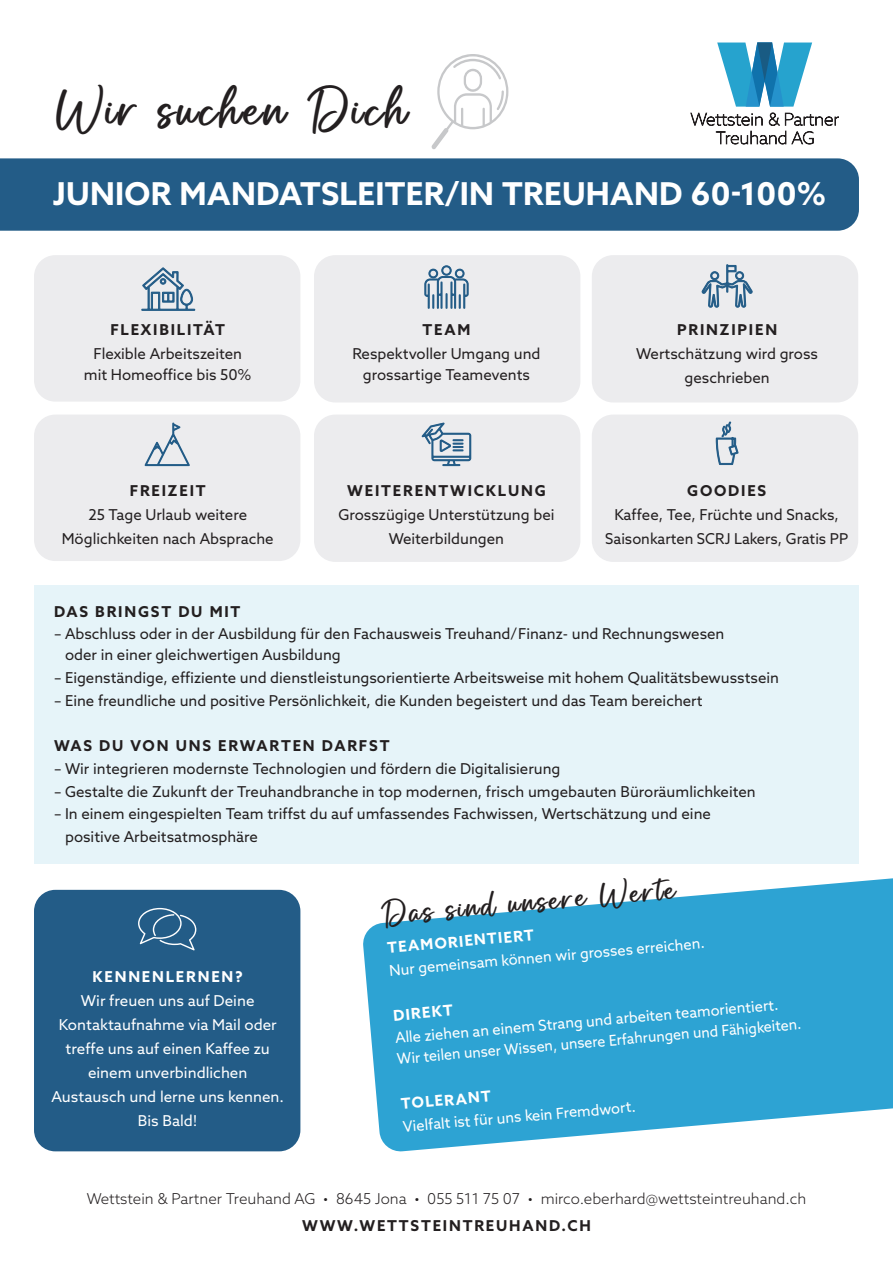
<style>
.page{position:relative;width:893px;height:1263px;background:#fff}
.page>*{position:absolute;margin:0;border:0;box-sizing:border-box;transform-origin:0 0}
.t1{font:45px "Butterscotch";letter-spacing:.06em;color:#231f20}
.t2{font:700 31.5px "Azo Sans";letter-spacing:.01em;color:#fff}
.t3{font:27px "Butterscotch";color:#231f20}
.t4{font:15px/24px "Azo Sans";color:#231f20;text-align:center}
.t5{font:15px/24px "Azo Sans";color:#fff}
.t6{font:700 15px "Azo Sans";letter-spacing:.12em;color:#231f20}
.t7{font:300 15px "Azo Sans";color:#231f20}
.t8{font:700 15px "Azo Sans";letter-spacing:.12em;color:#fff}
</style>
<div class="page">
<svg style="left:431px;top:54px;width:77px;height:95px"></svg>
<div style="left:0;top:158px;width:859px;height:73px;background:#235c87"></div>
<div style="left:34px;top:585px;width:825px;height:279px;background:#e6f4f9"></div>
<svg style="left:691px;top:43px;width:148px;height:101px"></svg>
<div style="left:34px;top:255px;width:266px;height:147px;background:#ececee;border-radius:21px"></div>
<div style="left:34px;top:415px;width:266px;height:146px;background:#ececee;border-radius:21px"></div>
<div style="left:592px;top:255px;width:266px;height:147px;background:#ececee;border-radius:21px"></div>
<div style="left:592px;top:415px;width:266px;height:147px;background:#ececee;border-radius:21px"></div>
<svg style="left:363px;top:878px;width:530px;height:274px;fill:#2da3d3"></svg>
<div style="left:314px;top:255px;width:266px;height:147px;background:#ececee;border-radius:21px"></div>
<div style="left:314px;top:415px;width:266px;height:147px;background:#ececee;border-radius:21px"></div>
<svg style="left:424px;top:265px;width:45px;height:44px"></svg>
<svg style="left:701px;top:264px;width:52px;height:44px"></svg>
<svg style="left:421px;top:422px;width:50px;height:44px"></svg>
<svg style="left:141px;top:205px;width:55px;height:261px"></svg>
<svg style="left:716px;top:421px;width:23px;height:44px"></svg>
<div style="left:34px;top:890px;width:266px;height:261px;background:#235c87;border-radius:21px"></div>
<svg style="left:138px;top:908px;width:58px;height:42px"></svg>
<p class="t1" style="left:54px;top:84px;width:353px">Wir suchen Dich</p>
<p class="t2" style="left:53px;top:173px;width:775px">JUNIOR MANDATSLEITER/IN TREUHAND 60-100%</p>
<p class="t6" style="left:110px;top:319px;width:116px">FLEXIBILITÄT</p>
<p class="t4" style="left:93px;top:341px;width:150px">Flexible Arbeitszeiten</p>
<p class="t4" style="left:84px;top:362px;width:169px">mit Homeoffice bis 50%</p>
<p class="t6" style="left:130px;top:481px;width:78px">FREIZEIT</p>
<p class="t4" style="left:62px;top:503px;width:213px">25 Tage Urlaub weitere<br>Möglichkeiten nach Absprache</p>
<p class="t6" style="left:423px;top:319px;width:49px">TEAM</p>
<p class="t4" style="left:352px;top:343px;width:190px;line-height:21px">Respektvoller Umgang und grossartige Teamevents</p>
<p class="t6" style="left:347px;top:481px;width:200px">WEITERENTWICKLUNG</p>
<p class="t4" style="left:338px;top:503px;width:217px">Grosszügige Unterstützung bei<br>Weiterbildungen</p>
<p class="t6" style="left:677px;top:319px;width:102px">PRINZIPIEN</p>
<p class="t4" style="left:636px;top:341px;width:183px">Wertschätzung wird gross geschrieben</p>
<p class="t6" style="left:687px;top:481px;width:81px">GOODIES</p>
<p class="t4" style="left:605px;top:503px;width:244px">Kaffee, Tee, Früchte und Snacks,<br>Saisonkarten SCRJ Lakers, Gratis PP</p>
<p class="t6" style="left:54px;top:601px;width:188px">DAS BRINGST DU MIT</p>
<p class="t4" style="left:65px;top:623px;width:661px;line-height:21px;text-align:left;text-indent:-11px">– Abschluss oder in der Ausbildung für den Fachausweis Treuhand/Finanz- und Rechnungswesen oder in einer gleichwertigen Ausbildung</p>
<p class="t4" style="left:54px;top:665px;width:727px">– Eigenständige, effiziente und dienstleistungsorientierte Arbeitsweise mit hohem Qualitätsbewusstsein</p>
<p class="t4" style="left:54px;top:688px;width:650px">– Eine freundliche und positive Persönlichkeit, die Kunden begeistert und das Team bereichert</p>
<p class="t6" style="left:54px;top:736px;width:337px">WAS DU VON UNS ERWARTEN DARFST</p>
<p class="t4" style="left:54px;top:756px;width:508px">– Wir integrieren modernste Technologien und fördern die Digitalisierung</p>
<p class="t4" style="left:54px;top:779px;width:703px">– Gestalte die Zukunft der Treuhandbranche in top modernen, frisch umgebauten Büroräumlichkeiten</p>
<p class="t4" style="left:65px;top:803px;width:647px;line-height:22.5px;text-align:left;text-indent:-11px">– In einem eingespielten Team triffst du auf umfassendes Fachwissen, Wertschätzung und eine positive Arbeitsatmosphäre</p>
<p class="t8" style="left:93px;top:967px;width:152px">KENNENLERNEN?</p>
<p class="t5" style="left:52px;top:989px;width:234px;text-align:center">Wir freuen uns auf Deine<br>Kontaktaufnahme via Mail oder treffe uns auf einen Kaffee zu einem unverbindlichen<br>Austausch und lerne uns kennen.</p>
<p class="t5" style="left:138px;top:1109px;width:61px">Bis Bald!</p>
<p class="t3" style="left:379px;top:899px;width:297px;rotate:-5deg">Das sind unsere Werte</p>
<p class="t8" style="left:387px;top:938px;width:149px;rotate:-5deg">TEAMORIENTIERT</p>
<p class="t5" style="left:388px;top:958px;width:318px;rotate:-5deg">Nur gemeinsam können wir grosses erreichen.</p>
<p class="t8" style="left:392px;top:1005px;width:61px;rotate:-5deg">DIREKT</p>
<p class="t5" style="left:394px;top:1027px;width:407px;line-height:21px;rotate:-5deg">Alle ziehen an einem Strang und arbeiten teamorientiert.<br>Wir teilen unser Wissen, unsere Erfahrungen und Fähigkeiten.</p>
<p class="t8" style="left:400px;top:1094px;width:91px;rotate:-5deg">TOLERANT</p>
<p class="t5" style="left:402px;top:1114px;width:235px;rotate:-5deg">Vielfalt ist für uns kein Fremdwort.</p>
<p class="t7" style="left:87px;top:1189px;width:721px">Wettstein &amp; Partner Treuhand AG • 8645 Jona • 055 511 75 07 • mirco.eberhard@wettsteintreuhand.ch</p>
<p class="t6" style="left:302px;top:1216px;width:290px">WWW.WETTSTEINTREUHAND.CH</p>
</div>
